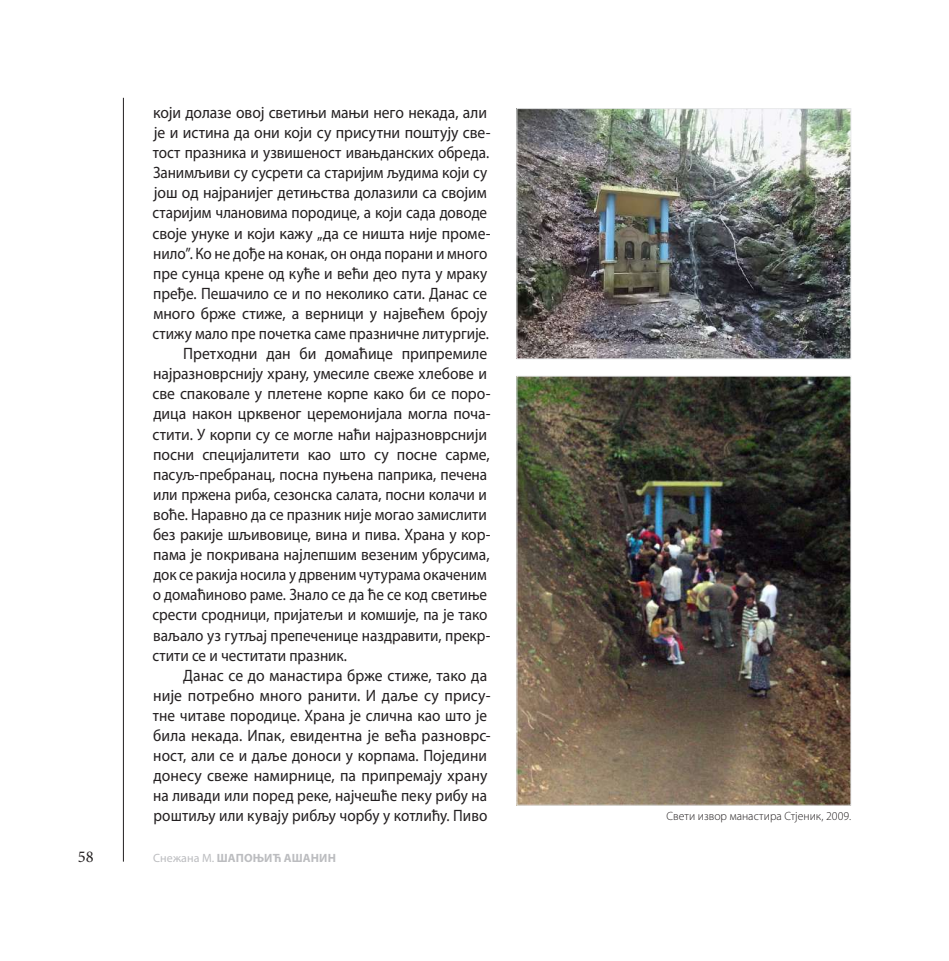
<style>
.page{position:relative;width:949px;height:961px;background:#fff}
.page>*{position:absolute;margin:0;border:0;box-sizing:border-box;transform-origin:0 0}
.t1{font:16.5px "Myriad Pro";color:#231f20;scale:.92 1}
.t2{font:16.5px "Myriad Pro";color:#231f20;scale:.95 1}
.t3{font:16.5px "Myriad Pro";color:#231f20;scale:.94 1}
.t4{font:16.5px "Myriad Pro";color:#231f20;scale:.93 1}
.t5{font:16.5px "Myriad Pro";color:#231f20;scale:.91 1}
.t6{font:16.5px "Minion Pro";color:#231f20}
.t7{font:300 12px "Myriad Pro";letter-spacing:.005em;color:#231f20}
.t8{font:700 12px "Myriad Pro";letter-spacing:.01em;color:#bcbdc0}
.s1{font-weight:400}
</style>
<div class="page">
<hr style="left:123px;top:98px;width:1px;height:764px;background:#231f20">
<img style="left:518px;top:110px;width:330px;height:247px">
<div style="left:516px;top:108px;width:334px;height:251px;border:1px solid #e9eaeb"></div>
<img style="left:518px;top:378px;width:330px;height:425px">
<p class="t3" style="left:153px;top:102px;width:356px">који долазе овој светињи мањи него некада, али</p>
<p class="t2" style="left:154px;top:122px;width:356px">је и истина да они који су присутни поштују све-</p>
<p class="t1" style="left:153px;top:142px;width:367px">тост празника и узвишеност ивањданских обреда.</p>
<p class="t1" style="left:153px;top:162px;width:365px">Занимљиви су сусрети са старијим људима који су</p>
<p class="t2" style="left:154px;top:183px;width:352px">још од најранијег детињства долазили са својим</p>
<p class="t1" style="left:152px;top:203px;width:365px">старијим члановима породице, а који сада доводе</p>
<p class="t2" style="left:152px;top:223px;width:357px">своје унуке и који кажу „да се ништа није проме-</p>
<p class="t1" style="left:153px;top:243px;width:364px">нило”. Ко не дође на конак, он онда порани и много</p>
<p class="t1" style="left:153px;top:263px;width:364px">пре сунца крене од куће и већи део пута у мраку</p>
<p class="t4" style="left:153px;top:283px;width:360px">пређе. Пешачило се и по неколико сати. Данас се</p>
<p class="t2" style="left:153px;top:303px;width:353px">много брже стиже, а верници у највећем броју</p>
<p class="t1" style="left:152px;top:323px;width:367px">стижу мало пре почетка саме празничне литургије.</p>
<p class="t2" style="left:183px;top:343px;width:321px">Претходни дан би домаћице припремиле</p>
<p class="t3" style="left:153px;top:363px;width:356px">најразноврснију храну, умесиле свеже хлебове и</p>
<p class="t2" style="left:152px;top:384px;width:357px">све спаковале у плетене корпе како би се поро-</p>
<p class="t2" style="left:153px;top:404px;width:356px">дица након црквеног церемонијала могла поча-</p>
<p class="t3" style="left:152px;top:424px;width:357px">стити. У корпи су се могле наћи најразноврснији</p>
<p class="t2" style="left:153px;top:444px;width:355px">посни специјалитети као што су посне сарме,</p>
<p class="t4" style="left:153px;top:464px;width:360px">пасуљ-пребранац, посна пуњена паприка, печена</p>
<p class="t1" style="left:153px;top:484px;width:364px">или пржена риба, сезонска салата, посни колачи и</p>
<p class="t1" style="left:153px;top:504px;width:364px">воће. Наравно да се празник није могао замислити</p>
<p class="t3" style="left:153px;top:524px;width:360px">без ракије шљивовице, вина и пива. Храна у кор-</p>
<p class="t3" style="left:153px;top:544px;width:359px">пама је покривана најлепшим везеним убрусима,</p>
<p class="t5" style="left:153px;top:564px;width:368px">док се ракија носила у дрвеним чутурама окаченим</p>
<p class="t1" style="left:153px;top:585px;width:365px">о домаћиново раме. Знало се да ће се код светиње</p>
<p class="t1" style="left:152px;top:605px;width:365px">срести сродници, пријатељи и комшије, па је тако</p>
<p class="t1" style="left:153px;top:625px;width:368px">ваљало уз гутљај препеченице наздравити, прекр-</p>
<p class="t1" style="left:152px;top:645px;width:213px">стити се и честитати празник.</p>
<p class="t2" style="left:183px;top:665px;width:321px">Данас се до манастира брже стиже, тако да</p>
<p class="t2" style="left:153px;top:685px;width:356px">није потребно много ранити. И даље су прису-</p>
<p class="t1" style="left:153px;top:705px;width:365px">тне читаве породице. Храна је слична као што је</p>
<p class="t2" style="left:153px;top:725px;width:356px">била некада. Ипак, евидентна је већа разноврс-</p>
<p class="t4" style="left:153px;top:745px;width:360px">ност, али се и даље доноси у корпама. Поједини</p>
<p class="t2" style="left:153px;top:765px;width:353px">донесу свеже намирнице, па припремају храну</p>
<p class="t1" style="left:153px;top:786px;width:364px">на ливади или поред реке, најчешће пеку рибу на</p>
<p class="t1" style="left:153px;top:806px;width:364px">роштиљу или кувају рибљу чорбу у котлићу. Пиво</p>
<p class="t7" style="left:666px;top:809px;width:186px">Свети извор манастира Стјеник, 2009.</p>
<p class="t6" style="left:78px;top:845px;width:17px">58</p>
<p class="t8" style="left:153px;top:850px;width:184px"><span class="s1">Снежана М.</span> ШАПОЊИЋ АШАНИН</p>
</div>
